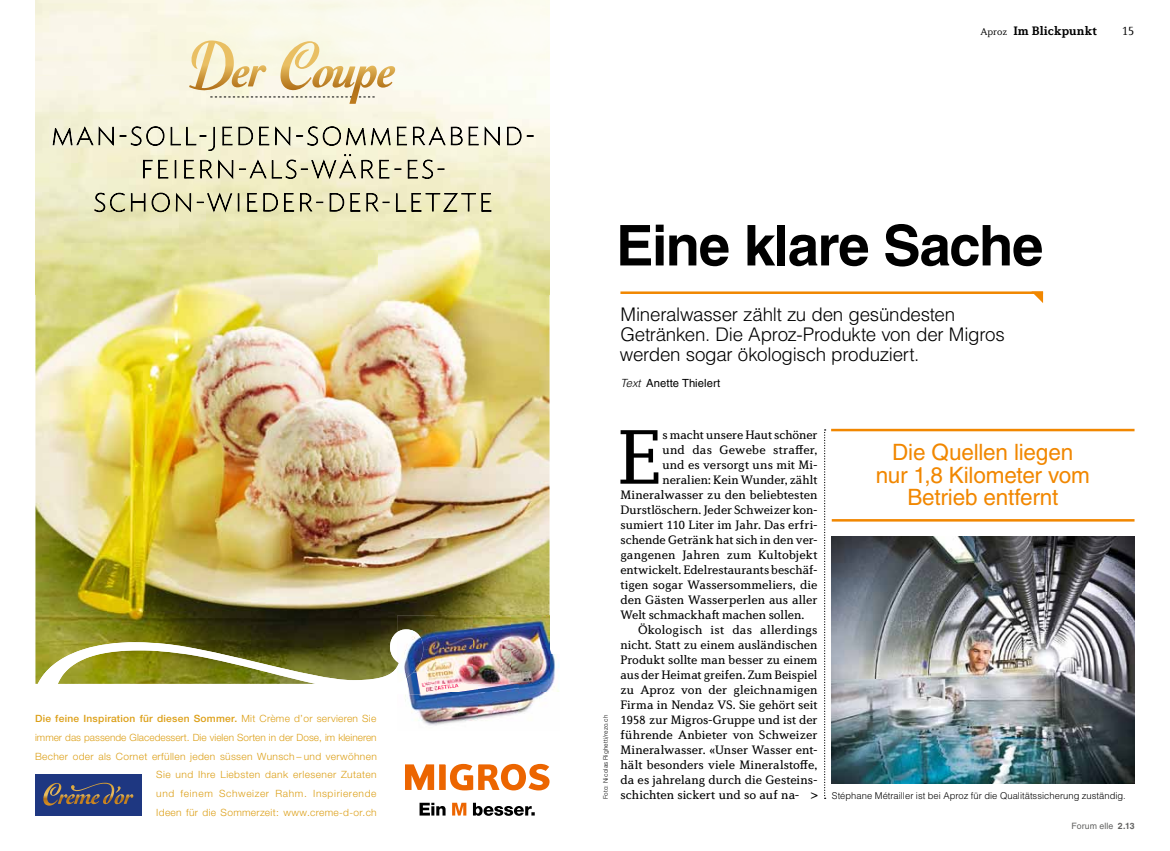
<style>
.page{position:relative;width:1170px;height:851px;background:#fff}
.page>*{position:absolute;margin:0;border:0;box-sizing:border-box;transform-origin:0 0}
.t1{font:78.62px "Diverda Serif LT Std";color:#000}
.t2{font:700 56.25px "Helvetica";letter-spacing:-.025em;color:#000}
.t3{font:22.5px/22.5px "Helvetica";letter-spacing:-.01em;color:#f18700;text-align:center}
.t4{font:300 18.75px/20px "Helvetica";letter-spacing:-.01em;color:#000}
.t5{font:12.5px "Diverda Serif LT Std";color:#000}
.t6{font:12.5px "Diverda Serif LT Std";letter-spacing:.02em;color:#000}
.t7{font:700 12.5px "Diverda Serif LT Std";letter-spacing:.01em;color:#000}
.t8{font:300 12.5px "Diverda Serif LT Std";color:#000}
.t9{font:11.25px "Helvetica";letter-spacing:.005em;color:#000}
.t10{font:300 10px/18.8px "Helvetica Neue LTW1 G";letter-spacing:.035em;color:#dc9f17;text-align:right}
.t11{font:300 9.38px "Helvetica";letter-spacing:.005em;color:#000}
.t12{font:8.75px "Helvetica";letter-spacing:.015em;color:#626261}
.t13{font:300 6.25px "Helvetica";letter-spacing:.015em;color:#000}
.s1{font-weight:500}
.s2{font-weight:300;font-size:10px}
.s3{font-weight:300;font-style:italic}
.s4{font-family:"Diverda Serif LT Std";font-weight:400;font-size:12.5px}
.s5{font-weight:700}
</style>
<div class="page">
<img style="left:35px;top:0;width:514px;height:628px">
<img style="left:549px;top:615px;width:3px;height:39px">
<svg style="left:35px;top:628px;width:402px;height:64px"></svg>
<img style="left:437px;top:683px;width:82px;height:9px">
<img style="left:519px;top:654px;width:40px;height:38px">
<img style="left:405px;top:692px;width:140px;height:34px">
<img style="left:397px;top:615px;width:152px;height:68px">
<img style="left:397px;top:672px;width:29px;height:22px">
<img style="left:397px;top:629px;width:26px;height:54px">
<svg style="left:405px;top:763px;width:144px;height:27px"></svg>
<svg style="left:473px;top:802px;width:61px;height:13px"></svg>
<svg style="left:452px;top:802px;width:14px;height:13px"></svg>
<svg style="left:419px;top:802px;width:26px;height:13px"></svg>
<div style="left:35px;top:773px;width:107px;height:42px;background:#1e3781"></div>
<img style="left:43px;top:783px;width:18px;height:22px">
<svg style="left:114px;top:786px;width:19px;height:18px"></svg>
<svg style="left:58px;top:794px;width:13px;height:10px"></svg>
<img style="left:71px;top:782px;width:43px;height:22px">
<img style="left:280px;top:41px;width:39px;height:18px">
<img style="left:189px;top:40px;width:45px;height:19px">
<svg style="left:507px;top:127px;width:14px;height:18px"></svg>
<svg style="left:53px;top:59px;width:446px;height:153px;background:#e4dfc4"></svg>
<hr style="left:620px;top:291px;width:422px;height:3px;background:#f18700">
<svg style="left:824px;top:429px;width:1px;height:369px"></svg>
<svg style="left:1031px;top:291px;width:11px;height:11px"></svg>
<img style="left:831px;top:536px;width:303px;height:247px">
<hr style="left:831px;top:519px;width:303px;height:2px;background:#f18700">
<hr style="left:831px;top:429px;width:303px;height:2px;background:#f18700">
<p class="t10" style="left:35px;top:709px;width:343px"><span class="s1">Die feine Inspiration für diesen Sommer.</span> Mit Crème d’or servieren Sie immer das passende Glacedessert. Die vielen Sorten in der Dose, im kleineren Becher oder als Cornet erfüllen jeden süssen Wunsch – und verwöhnen Sie und Ihre Liebsten dank erlesener Zutaten<br>und feinem Schweizer Rahm. Inspirierende<br>Ideen für die Sommerzeit: www.creme-d-or.ch</p>
<p class="t7" style="left:980px;top:24px;width:118px"><span class="s2">Aproz</span> Im Blickpunkt</p>
<p class="t8" style="left:1121px;top:24px;width:14px">15</p>
<h2 class="t2" style="left:616px;top:211px;width:429px">Eine klare Sache</h2>
<h3 class="t4" style="left:620px;top:304px;width:386px">Mineralwasser zählt zu den gesündesten<br>Getränken. Die Aproz-Produkte von der Migros werden sogar ökologisch produziert.</h3>
<p class="t9" style="left:620px;top:376px;width:101px"><span class="s3">Text</span> Anette Thielert</p>
<p class="t13" style="left:601px;top:799px;width:86px;rotate:-90deg">Foto: Nicolas Righetti/rezo.ch</p>
<h1 class="t1" style="left:617px;top:409px;width:47px">E</h1>
<p class="t5" style="left:662px;top:427px;width:157px">s macht unsere Haut schöner</p>
<h3 class="t3" style="left:875px;top:441px;width:215px">Die Quellen liegen nur 1,8 Kilometer vom<br>Betrieb entfernt</h3>
<p class="t6" style="left:662px;top:442px;width:156px">und das Gewebe straffer,</p>
<p class="t5" style="left:662px;top:457px;width:156px">und es versorgt uns mit Mi-</p>
<p class="t5" style="left:662px;top:472px;width:156px">neralien: Kein Wunder, zählt</p>
<p class="t5" style="left:620px;top:487px;width:199px">Mineralwasser zu den beliebtesten</p>
<p class="t5" style="left:620px;top:502px;width:199px">Durstlöschern. Jeder Schweizer kon-</p>
<p class="t5" style="left:620px;top:517px;width:199px">sumiert 110 Liter im Jahr. Das erfri-</p>
<p class="t5" style="left:620px;top:532px;width:199px">schende Getränk hat sich in den ver-</p>
<p class="t5" style="left:620px;top:547px;width:198px">gangenen Jahren zum Kultobjekt</p>
<p class="t5" style="left:620px;top:562px;width:198px">entwickelt. Edelrestaurants beschäf-</p>
<p class="t5" style="left:620px;top:577px;width:199px">tigen sogar Wassersommeliers, die</p>
<p class="t5" style="left:620px;top:592px;width:198px">den Gästen Wasserperlen aus aller</p>
<p class="t5" style="left:620px;top:607px;width:185px">Welt schmackhaft machen sollen.</p>
<p class="t6" style="left:638px;top:622px;width:181px">Ökologisch ist das allerdings</p>
<p class="t5" style="left:620px;top:637px;width:199px">nicht. Statt zu einem ausländischen</p>
<p class="t5" style="left:620px;top:652px;width:199px">Produkt sollte man besser zu einem</p>
<p class="t5" style="left:620px;top:667px;width:199px">aus der Heimat greifen. Zum Beispiel</p>
<p class="t5" style="left:620px;top:682px;width:199px">zu Aproz von der gleichnamigen</p>
<p class="t5" style="left:620px;top:697px;width:198px">Firma in Nendaz VS. Sie gehört seit</p>
<p class="t5" style="left:620px;top:712px;width:199px">1958 zur Migros-Gruppe und ist der</p>
<p class="t5" style="left:620px;top:727px;width:199px">führende Anbieter von Schweizer</p>
<p class="t5" style="left:620px;top:742px;width:199px">Mineralwasser. «Unser Wasser ent-</p>
<p class="t5" style="left:620px;top:757px;width:199px">hält besonders viele Mineralstoffe,</p>
<p class="t5" style="left:620px;top:772px;width:199px">da es jahrelang durch die Gesteins-</p>
<p class="t5" style="left:620px;top:787px;width:180px">schichten sickert und so auf na-</p>
<p class="t11" style="left:810px;top:789px;width:317px"><span class="s4">&gt;</span> Stéphane Métrailler ist bei Aproz für die Qualitätssicherung zuständig.</p>
<p class="t12" style="left:1071px;top:820px;width:64px">Forum elle <span class="s5">2.13</span></p>
</div>
